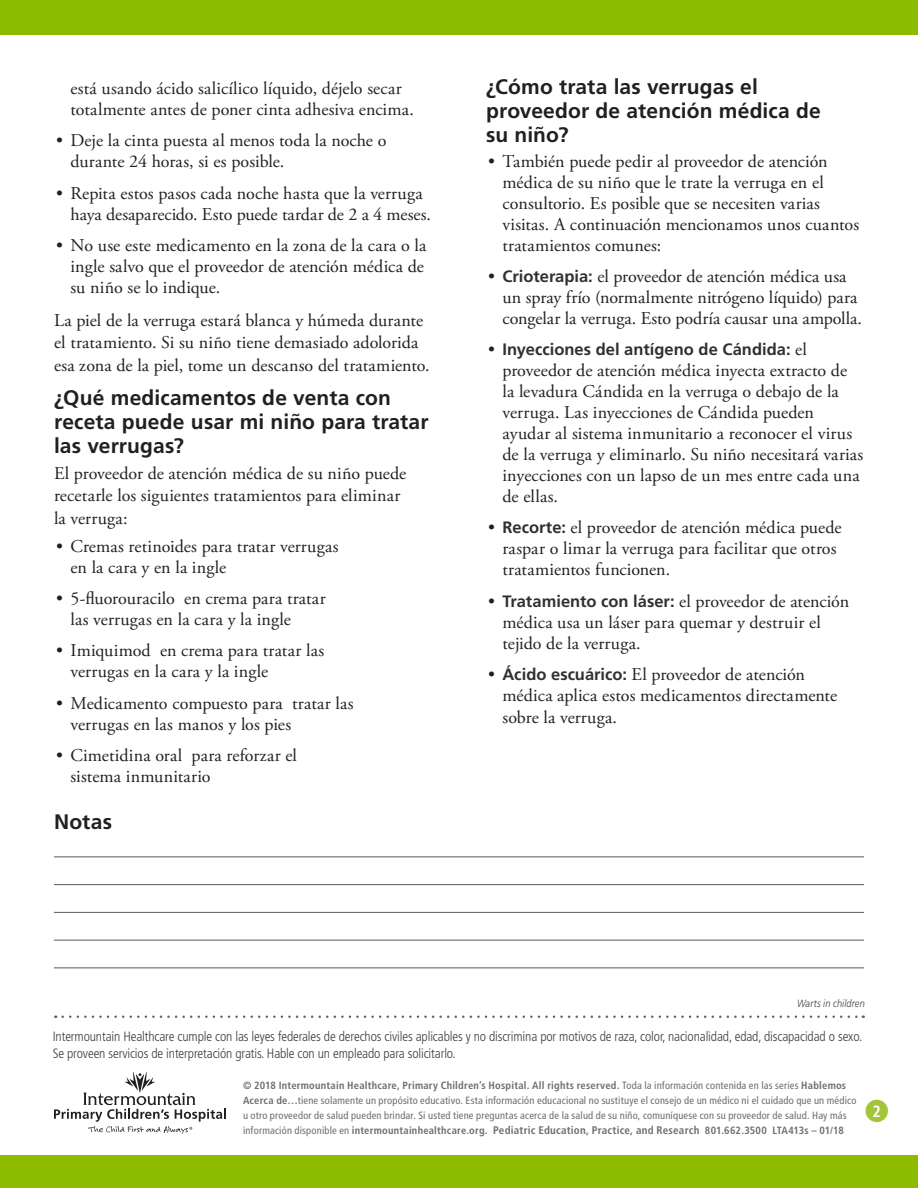
<style>
.page{position:relative;width:918px;height:1188px;background:#fff}
.page>*{position:absolute;margin:0;border:0;box-sizing:border-box;transform-origin:0 0}
.Level_1__h2{font:700 21px/24px "Frutiger LT Std";letter-spacing:.005em;color:#231f20}
.Main__p{font:18px/21px "Adobe Garamond Pro";letter-spacing:.005em;color:#231f20}
.t1{font:700 16.5px "Frutiger LT Std";color:#312f30}
.Page_number{font:700 condensed 16.2px "Frutiger LT Std";color:#fff}
.t2{font:300 condensed 13.5px/17.1px "Frutiger LT Std";letter-spacing:-.01em;color:#3e3e3f}
.t3{font:condensed 10.5px/15px "Frutiger LT Std";letter-spacing:.015em;color:#6c6d70}
.Table_Main{font:italic 300 10.5px "Frutiger LT Std";letter-spacing:.01em;color:#3e3e3f;scale:.88 1}
.s1{font-family:"Frutiger LT Std";font-weight:700;font-size:16.5px;color:#312f30}
.s2{font-family:"Adobe Garamond Pro";font-weight:400;font-size:18px;color:#231f20}
.s3{font-weight:700}
.s4{font-weight:700;font-size:10.95px}
</style>
<div class="page">
<div style="left:0;top:0;width:918px;height:35px;background:#8dbb00"></div>
<div style="left:866px;top:1100px;width:22px;height:22px;background:#a2c53a;border-radius:50%"></div>
<div style="left:0;top:1156px;width:918px;height:32px;background:#8dbb00"></div>
<svg style="left:54px;top:1072px;width:172px;height:62px"></svg>
<svg style="left:63px;top:1016px;width:801px;height:2px"></svg>
<hr style="left:54px;top:856px;width:810px;height:1px;background:#57585a">
<hr style="left:54px;top:884px;width:810px;height:1px;background:#57585a">
<hr style="left:54px;top:912px;width:810px;height:1px;background:#57585a">
<hr style="left:54px;top:940px;width:810px;height:1px;background:#57585a">
<hr style="left:54px;top:968px;width:810px;height:1px;background:#57585a">
<p class="Main__p" style="left:70px;top:78px;width:345px">está usando ácido salicílico líquido, déjelo secar totalmente antes de poner cinta adhesiva encima.</p>
<p class="Main__p" style="left:70px;top:131px;width:318px;text-indent:-14px">• Deje la cinta puesta al menos toda la noche o durante 24 horas, si es posible.</p>
<p class="Main__p" style="left:70px;top:183px;width:362px;text-indent:-14px">• Repita estos pasos cada noche hasta que la verruga haya desaparecido. Esto puede tardar de 2 a 4 meses.</p>
<p class="Main__p" style="left:70px;top:235px;width:357px;text-indent:-14px">• No use este medicamento en la zona de la cara o la ingle salvo que el proveedor de atención médica de su niño se lo indique.</p>
<p class="Main__p" style="left:54px;top:309px;width:377px;line-height:22.5px">La piel de la verruga estará blanca y húmeda durante el tratamiento. Si su niño tiene demasiado adolorida esa zona de la piel, tome un descanso del tratamiento.</p>
<p class="Level_1__h2" style="left:54px;top:386px;width:376px">¿Qué medicamentos de venta con receta puede usar mi niño para tratar las verrugas?</p>
<p class="Main__p" style="left:54px;top:463px;width:354px;line-height:22.5px">El proveedor de atención médica de su niño puede recetarle los siguientes tratamientos para eliminar la verruga:</p>
<p class="Main__p" style="left:70px;top:536px;width:270px;text-indent:-14px">• Cremas retinoides para tratar verrugas en la cara y en la ingle</p>
<p class="Main__p" style="left:70px;top:589px;width:257px;text-indent:-14px">• 5-fluorouracilo en crema para tratar las verrugas en la cara y la ingle</p>
<p class="Main__p" style="left:70px;top:641px;width:255px;text-indent:-14px">• Imiquimod en crema para tratar las verrugas en la cara y la ingle</p>
<p class="Main__p" style="left:70px;top:693px;width:285px;text-indent:-14px">• Medicamento compuesto para tratar las verrugas en las manos y los pies</p>
<p class="Main__p" style="left:70px;top:745px;width:228px;text-indent:-14px">• Cimetidina oral para reforzar el sistema inmunitario</p>
<p class="Level_1__h2" style="left:54px;top:810px;width:60px">Notas</p>
<p class="Level_1__h2" style="left:486px;top:75px;width:336px">¿Cómo trata las verrugas el proveedor de atención médica de su niño?</p>
<p class="Main__p" style="left:502px;top:151px;width:358px;text-indent:-14px">• También puede pedir al proveedor de atención médica de su niño que le trate la verruga en el consultorio. Es posible que se necesiten varias visitas. A continuación mencionamos unos cuantos tratamientos comunes:</p>
<p class="Main__p" style="left:502px;top:266px;width:361px;text-indent:-14px">• <span class="s1">Crioterapia:</span> el proveedor de atención médica usa un spray frío (normalmente nitrógeno líquido) para congelar la verruga. Esto podría causar una ampolla.</p>
<p class="t1" style="left:488px;top:340px;width:320px"><span class="s2">•</span> Inyecciones del antígeno de Cándida: <span class="s2">el</span></p>
<p class="Main__p" style="left:502px;top:361px;width:362px">proveedor de atención médica inyecta extracto de la levadura Cándida en la verruga o debajo de la verruga. Las inyecciones de Cándida pueden ayudar al sistema inmunitario a reconocer el virus de la verruga y eliminarlo. Su niño necesitará varias inyecciones con un lapso de un mes entre cada una de ellas.</p>
<p class="Main__p" style="left:502px;top:518px;width:341px;text-indent:-14px">• <span class="s1">Recorte:</span> el proveedor de atención médica puede raspar o limar la verruga para facilitar que otros tratamientos funcionen.</p>
<p class="Main__p" style="left:502px;top:591px;width:348px;text-indent:-14px">• <span class="s1">Tratamiento con láser:</span> el proveedor de atención médica usa un láser para quemar y destruir el tejido de la verruga.</p>
<p class="Main__p" style="left:502px;top:664px;width:336px;line-height:21.8px;text-indent:-14px">• <span class="s1">Ácido escuárico:</span> El proveedor de atención médica aplica estos medicamentos directamente sobre la verruga.</p>
<p class="Table_Main" style="left:797px;top:997px;width:79px">Warts in children</p>
<p class="t2" style="left:53px;top:1027px;width:811px">Intermountain Healthcare cumple con las leyes federales de derechos civiles aplicables y no discrimina por motivos de raza, color, nacionalidad, edad, discapacidad o sexo.<br>Se proveen servicios de interpretación gratis. Hable con un empleado para solicitarlo.</p>
<p class="t3" style="left:243px;top:1078px;width:615px"><span class="s3">© 2018 Intermountain Healthcare, Primary Children’s Hospital. All rights reserved.</span> Toda la información contenida en las series <span class="s3">Hablemos Acerca de…</span>tiene solamente un propósito educativo. Esta información educacional no sustituye el consejo de un médico ni el cuidado que un médico u otro proveedor de salud pueden brindar. Si usted tiene preguntas acerca de la salud de su niño, comuníquese con su proveedor de salud. Hay más información disponible en <span class="s3">intermountainhealthcare.org.</span> <span class="s4">Pediatric Education, Practice, and Research</span> <span class="s3">801.662.3500 LTA413s – 01/18</span></p>
<p class="Page_number" style="left:873px;top:1101px;width:10px">2</p>
</div>
